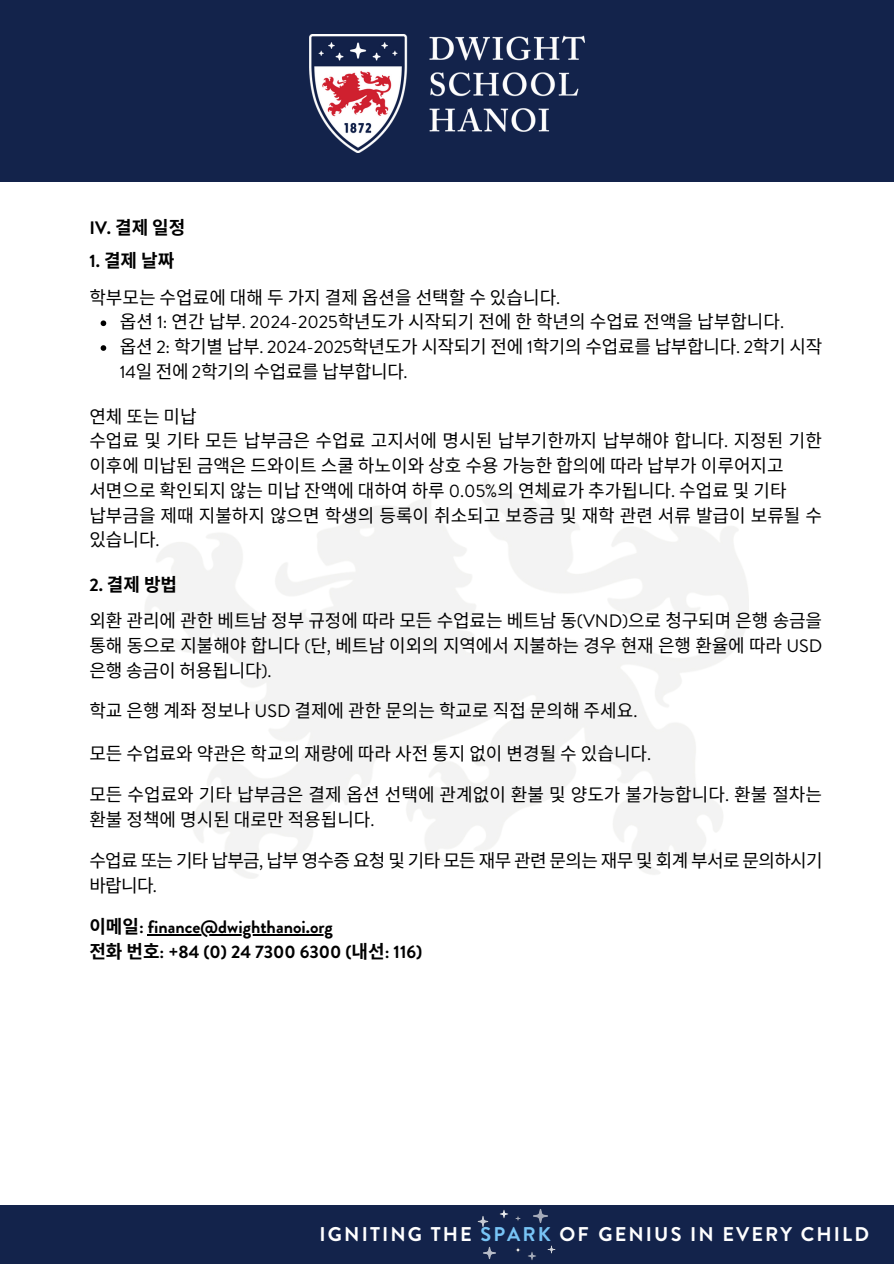
<style>
.page{position:relative;width:894px;height:1264px;background:#fff}
.page>*{position:absolute;margin:0;border:0;box-sizing:border-box;transform-origin:0 0}
.t1{font:700 19.8px "Brandon Grotesque";letter-spacing:.105em;color:#fff}
.t2{font:18px/24.8px "Noto Sans CJ Ksc";color:#000}
.t3{font:700 18px "Brandon Grotesque";color:#000}
.t4{font:18px "Noto Sans CJ Ksc";letter-spacing:-.035em;color:#000}
.t5{font:700 18px "Noto Sans CJ Ksc";color:#000}
.s1{font-family:"Brandon Grotesque"}
.s2{font-family:"Noto Sans CJ Ksc"}
.s3{color:#78c4f5}
</style>
<div class="page">
<div style="left:0;top:0;width:893px;height:181px;background:#13234b"></div>
<img style="left:309px;top:34px;width:275px;height:118px">
<div style="left:0;top:1205px;width:893px;height:58px;background:#13234b"></div>
<img style="left:533px;top:1209px;width:15px;height:14px">
<img style="left:483px;top:1246px;width:13px;height:13px">
<svg style="left:477px;top:1216px;width:11px;height:11px"></svg>
<svg style="left:499px;top:1209px;width:9px;height:9px"></svg>
<svg style="left:515px;top:1247px;width:5px;height:5px"></svg>
<svg style="left:528px;top:1252px;width:8px;height:8px"></svg>
<svg style="left:547px;top:1245px;width:8px;height:8px"></svg>
<svg style="left:101px;top:320px;width:5px;height:6px"></svg>
<svg style="left:101px;top:345px;width:5px;height:6px"></svg>
<hr style="left:148px;top:934px;width:185px;height:1px;background:#000">
<h2 class="t5" style="left:89px;top:213px;width:97px"><span class="s1">IV.</span> 결제 일정</h2>
<p class="t5" style="left:89px;top:246px;width:86px"><span class="s1">1.</span> 결제 날짜</p>
<p class="t2" style="left:89px;top:283px;width:472px">학부모는 수업료에 대해 두 가지 결제 옵션을 선택할 수 있습니다<span class="s1">.</span></p>
<p class="t2" style="left:120px;top:308px;width:665px">옵션 <span class="s1">1:</span> 연간 납부<span class="s1">. 2024-2025</span>학년도가 시작되기 전에 한 학년의 수업료 전액을 납부합니다<span class="s1">.</span></p>
<p class="t2" style="left:120px;top:333px;width:703px">옵션 <span class="s1">2:</span> 학기별 납부<span class="s1">. 2024-2025</span>학년도가 시작되기 전에 <span class="s1">1</span>학기의 수업료를 납부합니다<span class="s1">. 2</span>학기 시작</p>
<p class="t2" style="left:120px;top:358px;width:289px"><span class="s1">14</span>일 전에 <span class="s1">2</span>학기의 수업료를 납부합니다<span class="s1">.</span></p>
<p class="t2" style="left:89px;top:403px;width:109px">연체 또는 미납</p>
<p class="t2" style="left:89px;top:427px;width:734px">수업료 및 기타 모든 납부금은 수업료 고지서에 명시된 납부기한까지 납부해야 합니다<span class="s1">.</span> 지정된 기한 이후에 미납된 금액은 드와이트 스쿨 하노이와 상호 수용 가능한 합의에 따라 납부가 이루어지고</p>
<h3 class="t2" style="left:89px;top:477px;width:734px">서면으로 확인되지 않는 미납 잔액에 대하여 하루 <span class="s1">0.05%</span>의 연체료가 추가됩니다<span class="s1">.</span> 수업료 및 기타 납부금을 제때 지불하지 않으면 학생의 등록이 취소되고 보증금 및 재학 관련 서류 발급이 보류될 수</h3>
<h2 class="t2" style="left:89px;top:526px;width:72px">있습니다<span class="s1">.</span></h2>
<p class="t5" style="left:89px;top:570px;width:89px"><span class="s1">2.</span> 결제 방법</p>
<p class="t2" style="left:89px;top:607px;width:734px;text-align:justify">외환 관리에 관한 베트남 정부 규정에 따라 모든 수업료는 베트남 동<span class="s1">(VND)</span>으로 청구되며 은행 송금을 통해 동으로 지불해야 합니다 <span class="s1">(</span>단<span class="s1">,</span> 베트남 이외의 지역에서 지불하는 경우 현재 은행 환율에 따라 <span class="s1">USD </span>은행 송금이 허용됩니다<span class="s1">).</span></p>
<p class="t2" style="left:89px;top:697px;width:549px">학교 은행 계좌 정보나 <span class="s1">USD</span> 결제에 관한 문의는 학교로 직접 문의해 주세요<span class="s1">.</span></p>
<h3 class="t2" style="left:89px;top:739px;width:563px">모든 수업료와 약관은 학교의 재량에 따라 사전 통지 없이 변경될 수 있습니다<span class="s1">.</span></h3>
<p class="t2" style="left:89px;top:781px;width:734px">모든 수업료와 기타 납부금은 결제 옵션 선택에 관계없이 환불 및 양도가 불가능합니다<span class="s1">.</span> 환불 절차는 환불 정책에 명시된 대로만 적용됩니다<span class="s1">.</span></p>
<p class="t4" style="left:89px;top:846px;width:734px">수업료 또는 기타 납부금<span class="s1">,</span> 납부 영수증 요청 및 기타 모든 재무 관련 문의는 재무 및 회계 부서로 문의하시기</p>
<h1 class="t2" style="left:89px;top:872px;width:69px">바랍니다<span class="s1">.</span></h1>
<h1 class="t3" style="left:89px;top:914px;width:245px"><span class="s2">이메일</span>: finance@dwighthanoi.org</h1>
<p class="t3" style="left:89px;top:939px;width:334px"><span class="s2">전화 번호</span>: +84 (0) 24 7300 6300 (<span class="s2">내선</span>: 116)</p>
<h1 class="t1" style="left:319px;top:1220px;width:271px">IGNITING THE <span class="s3">SPARK</span> OF</h1>
<p class="t1" style="left:598px;top:1220px;width:272px">GENIUS IN EVERY CHILD</p>
</div>
